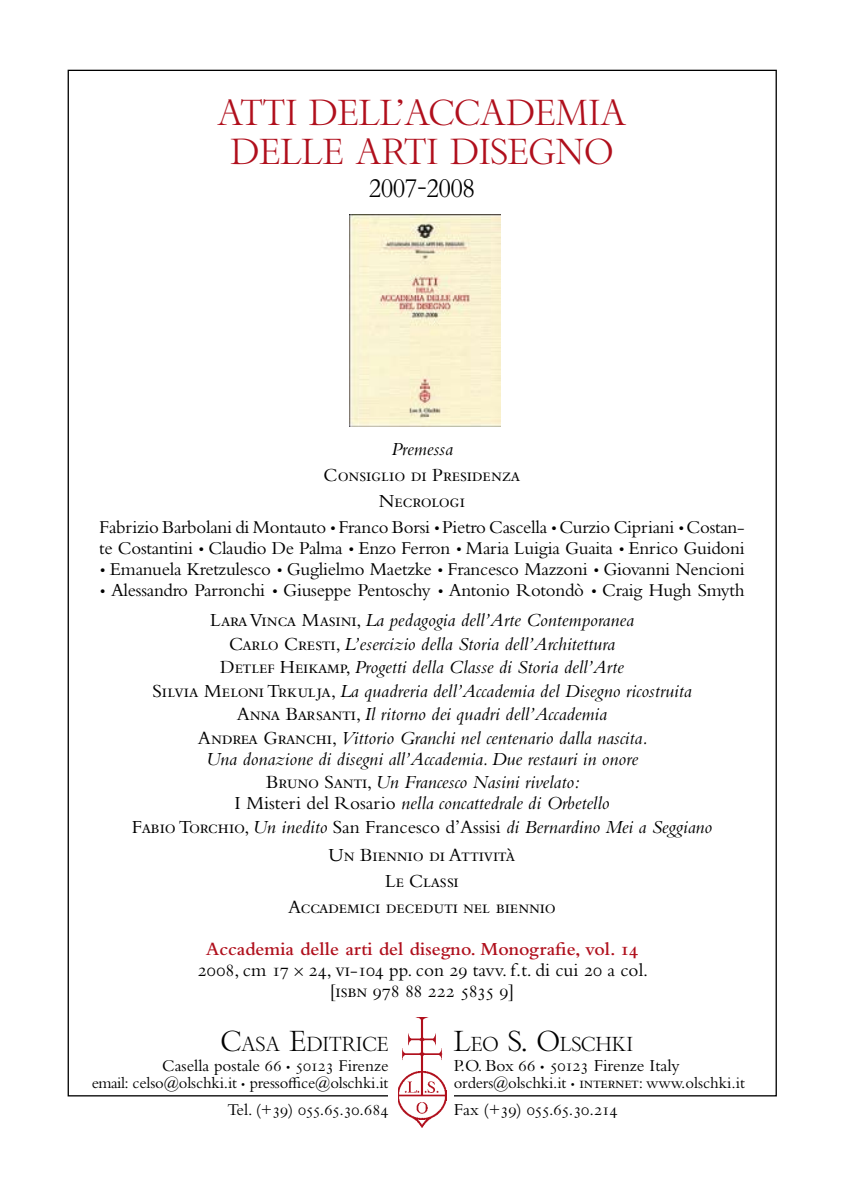
<style>
.page{position:relative;width:844px;height:1191px;background:#fff}
.page>*{position:absolute;margin:0;border:0;box-sizing:border-box;transform-origin:0 0}
.t1{font:35px/38.5px "Bembo Titling MT Std";color:#b00f1c;text-align:center}
.t2{font:24.5px "Bembo Titling MT Std";color:#000}
.t3{font:19.6px "Bembo Titling MT Std";color:#000}
.t4{font:italic 19.25px/23.4px "Bembo Std";color:#000;text-align:center}
.t5{font:19.25px/21.2px "Bembo Std";color:#000;text-align:center}
.t6{font:19.25px/25.9px "Bembo Std";letter-spacing:-.02em;color:#000;text-align:center}
.t7{font:18.9px/21px "Bembo Std";letter-spacing:-.015em;color:#000}
.t8{font:17.5px "Bembo Std";color:#000}
.t9{font:17.5px "Bembo Std";letter-spacing:-.02em;color:#000}
.t10{font:17.15px "Bembo Std";letter-spacing:-.01em;color:#000}
.t11{font:16.62px "Bembo Std";letter-spacing:-.01em;color:#000}
.s1{font-style:italic;font-size:15.4px}
.s2{font-style:normal}
.s3{font-weight:600;color:#b00f1c}
.s4{font-family:"Bembo Cost"}
.s5{font-size:28px}
.s6{font-size:11.9px}
.s7{font-size:11.38px}
.s8{font-size:12.25px}
</style>
<div class="page">
<img style="left:398px;top:1017px;width:48px;height:110px">
<img style="left:349px;top:215px;width:151px;height:211px">
<h1 class="t1" style="left:217px;top:93px;width:411px">ATTI DELL’ACCADEMIA<br>DELLE ARTI DISEGNO</h1>
<p class="t2" style="left:369px;top:174px;width:107px">2007-2008</p>
<p class="t4" style="left:391px;top:436px;width:63px">Premessa</p>
<p class="t5" style="left:323px;top:461px;width:198px;line-height:25.9px">Consiglio di Presidenza<br>Necrologi</p>
<p class="t7" style="left:99px;top:516px;width:646px">Fabrizio Barbolani di Montauto <span class="s1">•</span> Franco Borsi <span class="s1">•</span> Pietro Cascella <span class="s1">•</span> Curzio Cipriani <span class="s1">•</span> Costan&shy;te Costantini <span class="s1">•</span> Claudio De Palma <span class="s1">•</span> Enzo Ferron <span class="s1">•</span> Maria Luigia Guaita <span class="s1">•</span> Enrico Guidoni</p>
<p class="t7" style="left:99px;top:558px;width:646px"><span class="s1">•</span> Emanuela Kretzulesco <span class="s1">•</span> Guglielmo Maetzke <span class="s1">•</span> Francesco Mazzoni <span class="s1">•</span> Giovanni Nencioni</p>
<p class="t7" style="left:99px;top:579px;width:646px"><span class="s1">•</span> Alessandro Parronchi <span class="s1">•</span> Giuseppe Pentoschy <span class="s1">•</span> Antonio Rotondò <span class="s1">•</span> Craig Hugh Smyth</p>
<p class="t4" style="left:152px;top:608px;width:540px"><span class="s2">Lara Vinca Masini,</span> La pedagogia dell’Arte Contemporanea<br><span class="s2">Carlo Cresti,</span> L’esercizio della Storia dell’Architettura<br><span class="s2">Detlef Heikamp,</span> Progetti della Classe di Storia dell’Arte<br><span class="s2">Silvia Meloni Trkulja,</span> La quadreria dell’Accademia del Disegno ricostruita <span class="s2">Anna Barsanti,</span> Il ritorno dei quadri dell’Accademia<br><span class="s2">Andrea Granchi,</span> Vittorio Granchi nel centenario dalla nascita.</p>
<p class="t4" style="left:206px;top:747px;width:433px">Una donazione di disegni all’Accademia. Due restauri in onore<br><span class="s2">Bruno Santi,</span> Un Francesco Nasini rivelato:</p>
<p class="t4" style="left:132px;top:791px;width:581px"><span class="s2">I Misteri del Rosario</span> nella concattedrale di Orbetello<br><span class="s2">Fabio Torchio,</span> Un inedito <span class="s2">San Francesco d’Assisi</span> di Bernardino Mei a Seggiano</p>
<p class="t6" style="left:288px;top:842px;width:269px">Un Biennio di Attività<br>Le Classi<br>Accademici deceduti nel biennio</p>
<p class="t5" style="left:198px;top:937px;width:452px"><span class="s3">Accademia delle arti del disegno. Monografie, vol. 14<br></span>2008, cm 17 <span class="s4">¥</span> 24, vi-104 pp. con 29 tavv. f.t. di cui 20 a col. [isbn 978 88 222 5835 9]</p>
<p class="t3" style="left:221px;top:1031px;width:169px"><span class="s5">C</span>ASA <span class="s5">E</span>DITRICE</p>
<p class="t10" style="left:162px;top:1055px;width:228px">Casella postale 66 <span class="s6">•</span> 50123 Firenze</p>
<p class="t11" style="left:92px;top:1073px;width:298px">email: celso@olschki.it <span class="s7">•</span> pressoffice@olschki.it</p>
<p class="t10" style="left:227px;top:1099px;width:162px">Tel. (+39) 055.65.30.684</p>
<p class="t3" style="left:453px;top:1031px;width:181px"><span class="s5">L</span>EO <span class="s5">S. O</span>LSCHKI</p>
<p class="t8" style="left:453px;top:1054px;width:227px">P.O. Box 66 <span class="s8">•</span> 50123 Firenze Italy</p>
<p class="t11" style="left:453px;top:1073px;width:293px">orders@olschki.it <span class="s7">•</span> internet: www.olschki.it</p>
<p class="t9" style="left:453px;top:1098px;width:165px">Fax (+39) 055.65.30.214</p>
</div>
